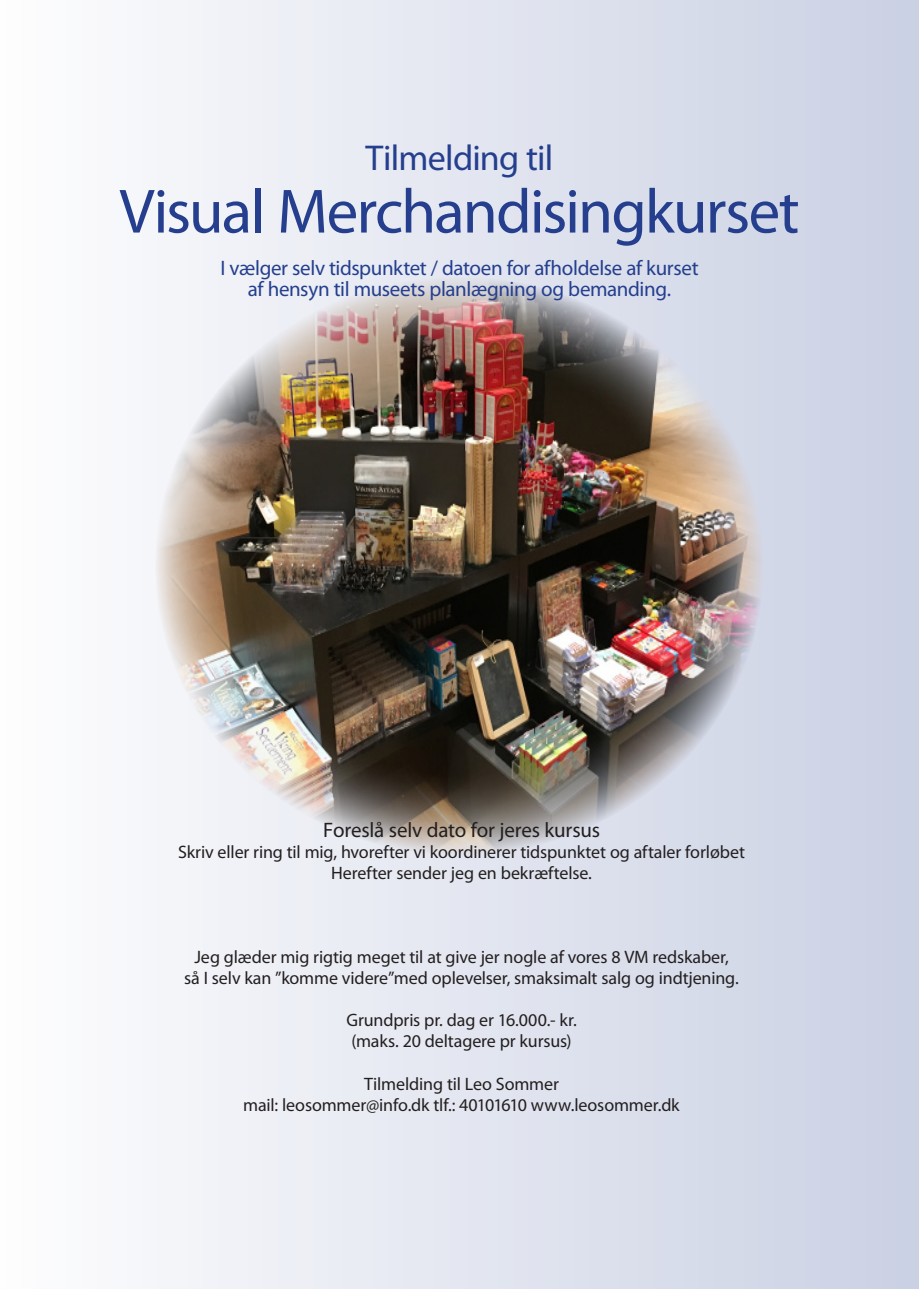
<style>
.page{position:relative;width:919px;height:1289px;background:#fff}
.page>*{position:absolute;margin:0;border:0;box-sizing:border-box;transform-origin:0 0}
.brød{font:63px "Myriad Pro";letter-spacing:-.03em;color:#253f8e}
.brød-2{font:36px "Myriad Pro";letter-spacing:-.025em;color:#253f8e}
.brød-3{font:21px "Myriad Pro";letter-spacing:-.015em;color:#253f8e}
.brød-4{font:21px "Myriad Pro";letter-spacing:-.01em;color:#231f20}
.brød-5{font:18px "Myriad Pro";letter-spacing:-.005em;color:#231f20}
</style>
<div class="page">
<div style="left:0;top:0;width:918px;height:1288px;background:linear-gradient(to right,#fdfdfe,#cbd1e4)"></div>
<img style="left:155px;top:276px;width:608px;height:579px">
<p class="brød-2" style="left:365px;top:135px;width:189px">Tilmelding til</p>
<p class="brød" style="left:119px;top:172px;width:681px">Visual Merchandisingkurset</p>
<p class="brød-3" style="left:220px;top:254px;width:480px">I vælger selv tidspunktet / datoen for afholdelse af kurset</p>
<p class="brød-3" style="left:248px;top:275px;width:425px">af hensyn til museets planlægning og bemanding.</p>
<p class="brød-4" style="left:323px;top:817px;width:278px">Foreslå selv dato for jeres kursus</p>
<p class="brød-5" style="left:178px;top:841px;width:568px">Skriv eller ring til mig, hvorefter vi koordinerer tidspunktet og aftaler forløbet</p>
<p class="brød-5" style="left:331px;top:862px;width:262px">Herefter sender jeg en bekræftelse.</p>
<p class="brød-5" style="left:194px;top:946px;width:536px">Jeg glæder mig rigtig meget til at give jer nogle af vores 8 VM redskaber,</p>
<p class="brød-5" style="left:184px;top:967px;width:556px">så I selv kan ”komme videre”med oplevelser, smaksimalt salg og indtjening.</p>
<p class="brød-5" style="left:346px;top:1009px;width:232px">Grundpris pr. dag er 16.000.- kr.</p>
<p class="brød-5" style="left:351px;top:1030px;width:221px">(maks. 20 deltagere pr kursus)</p>
<p class="brød-5" style="left:364px;top:1072px;width:196px">Tilmelding til Leo Sommer</p>
<p class="brød-5" style="left:243px;top:1093px;width:438px">mail: leosommer@info.dk tlf.: 40101610 www.leosommer.dk</p>
</div>
